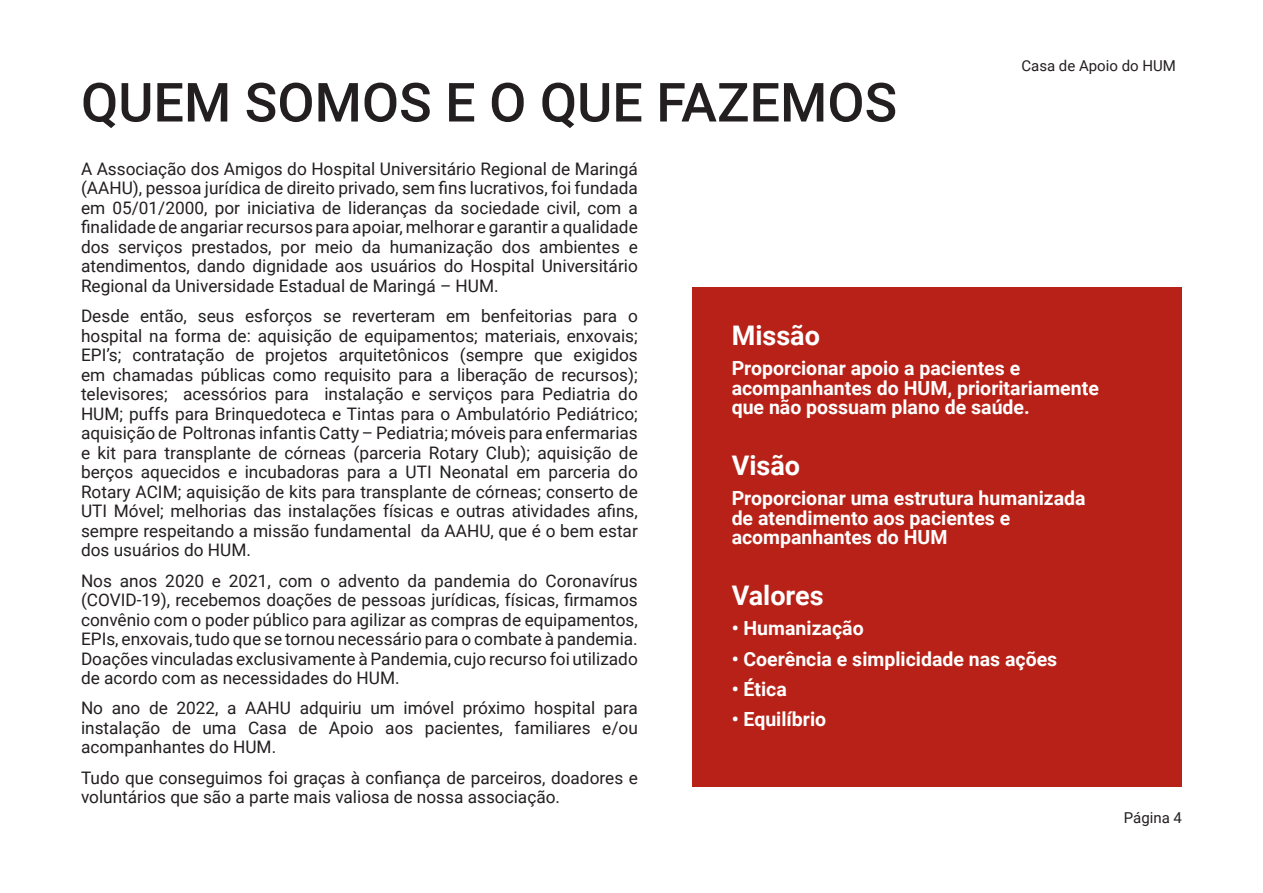
<style>
.page{position:relative;width:1263px;height:893px;background:#fff}
.page>*{position:absolute;margin:0;border:0;box-sizing:border-box;transform-origin:0 0}
._36pt_Size_Align_Lef{font:500 54px "Roboto";color:#231f20}
._10pt_Size_Align_Lef{font:700 27px "Roboto";color:#fff}
._10pt_Size_Align_Lef-2{font:700 19.5px/19.5px "Roboto";color:#fff}
._10pt_Size_Align_Lef-3{font:17.25px/19.5px "Roboto";color:#231f20;text-align:justify}
.t1{font:15px "Roboto";color:#231f20}
</style>
<div class="page">
<div style="left:693px;top:287px;width:489px;height:499px;background:#b82117"></div>
<p class="t1" style="left:1021px;top:55px;width:156px">Casa de Apoio do HUM</p>
<p class="_36pt_Size_Align_Lef" style="left:81px;top:64px;width:818px">QUEM SOMOS E O QUE FAZEMOS</p>
<p class="_10pt_Size_Align_Lef-3" style="left:81px;top:158px;width:558px">A Associação dos Amigos do Hospital Universitário Regional de Maringá (AAHU), pessoa jurídica de direito privado, sem fins lucrativos, foi fundada em 05/01/2000, por iniciativa de lideranças da sociedade civil, com a finalidade de angariar recursos para apoiar, melhorar e garantir a qualidade dos serviços prestados, por meio da humanização dos ambientes e atendimentos, dando dignidade aos usuários do Hospital Universitário Regional da Universidade Estadual de Maringá – HUM.</p>
<p class="_10pt_Size_Align_Lef-3" style="left:81px;top:306px;width:558px">Desde então, seus esforços se reverteram em benfeitorias para o hospital na forma de: aquisição de equipamentos; materiais, enxovais; EPI’s; contratação de projetos arquitetônicos (sempre que exigidos em chamadas públicas como requisito para a liberação de recursos); televisores; acessórios para instalação e serviços para Pediatria do HUM; puffs para Brinquedoteca e Tintas para o Ambulatório Pediátrico; aquisição de Poltronas infantis Catty – Pediatria; móveis para enfermarias e kit para transplante de córneas (parceria Rotary Club); aquisição de berços aquecidos e incubadoras para a UTI Neonatal em parceria do Rotary ACIM; aquisição de kits para transplante de córneas; conserto de UTI Móvel; melhorias das instalações físicas e outras atividades afins, sempre respeitando a missão fundamental da AAHU, que é o bem estar dos usuários do HUM.</p>
<p class="_10pt_Size_Align_Lef-3" style="left:81px;top:570px;width:558px">Nos anos 2020 e 2021, com o advento da pandemia do Coronavírus (COVID-19), recebemos doações de pessoas jurídicas, físicas, firmamos convênio com o poder público para agilizar as compras de equipamentos, EPIs, enxovais, tudo que se tornou necessário para o combate à pandemia.<br>Doações vinculadas exclusivamente à Pandemia, cujo recurso foi utilizado de acordo com as necessidades do HUM.</p>
<p class="_10pt_Size_Align_Lef-3" style="left:81px;top:698px;width:558px">No ano de 2022, a AAHU adquiriu um imóvel próximo hospital para instalação de uma Casa de Apoio aos pacientes, familiares e/ou acompanhantes do HUM.</p>
<p class="_10pt_Size_Align_Lef-3" style="left:81px;top:767px;width:558px">Tudo que conseguimos foi graças à confiança de parceiros, doadores e voluntários que são a parte mais valiosa de nossa associação.</p>
<p class="_10pt_Size_Align_Lef" style="left:732px;top:317px;width:90px">Missão</p>
<p class="_10pt_Size_Align_Lef-2" style="left:732px;top:358px;width:369px">Proporcionar apoio a pacientes e acompanhantes do HUM, prioritariamente que não possuam plano de saúde.</p>
<p class="_10pt_Size_Align_Lef" style="left:732px;top:447px;width:70px">Visão</p>
<p class="_10pt_Size_Align_Lef-2" style="left:732px;top:488px;width:356px">Proporcionar uma estrutura humanizada de atendimento aos pacientes e acompanhantes do HUM</p>
<p class="_10pt_Size_Align_Lef" style="left:732px;top:576px;width:94px">Valores</p>
<p class="_10pt_Size_Align_Lef-2" style="left:732px;top:618px;width:133px">• Humanização</p>
<p class="_10pt_Size_Align_Lef-2" style="left:732px;top:648px;width:327px">• Coerência e simplicidade nas ações</p>
<p class="_10pt_Size_Align_Lef-2" style="left:732px;top:678px;width:57px">• Ética</p>
<p class="_10pt_Size_Align_Lef-2" style="left:732px;top:709px;width:96px">• Equilíbrio</p>
<p class="t1" style="left:1124px;top:807px;width:60px">Página 4</p>
</div>
